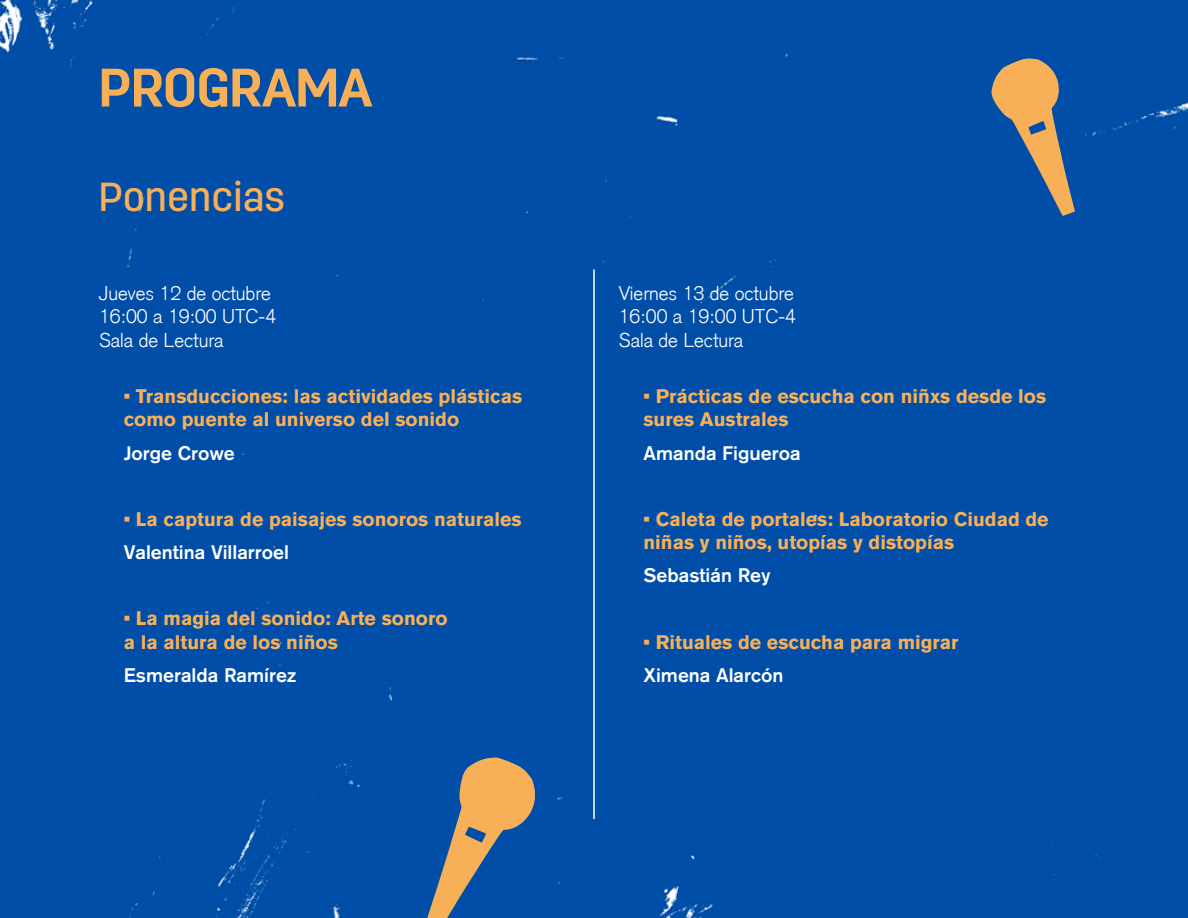
<style>
.page{position:relative;width:1188px;height:918px;background:#004ea7}
.page>*{position:absolute;margin:0;border:0;box-sizing:border-box;transform-origin:0 0}
.t1{font:700 54px "Antartida";color:#f8b058}
.t2{font:500 40.5px "Antartida";color:#f8b058}
.t3{font:700 19.5px/23.4px "Akzidenz Grotesk BQ";color:#f8b058}
.t4{font:300 19.5px/23.4px "Akzidenz Grotesk";color:#fff}
.t5{font:500 19.5px "Akzidenz Grotesk BQ";color:#fff}
</style>
<div class="page">
<svg style="left:425px;top:757px;width:110px;height:161px;background:#677686"></svg>
<svg style="left:991px;top:58px;width:84px;height:158px;background:#6b7884"></svg>
<hr style="left:593px;top:269px;width:2px;height:550px;background:#fff">
<h1 class="t1" style="left:99px;top:57px;width:275px">PROGRAMA</h1>
<h2 class="t2" style="left:99px;top:174px;width:188px">Ponencias</h2>
<p class="t4" style="left:99px;top:281px;width:179px">Jueves 12 de octubre<br>16:00 a 19:00 UTC-4<br>Sala de Lectura</p>
<p class="t3" style="left:124px;top:385px;width:400px">• Transducciones: las actividades plásticas como puente al universo del sonido</p>
<p class="t5" style="left:124px;top:441px;width:113px">Jorge Crowe</p>
<p class="t3" style="left:124px;top:507px;width:400px">• La captura de paisajes sonoros naturales</p>
<p class="t5" style="left:124px;top:540px;width:167px">Valentina Villarroel</p>
<p class="t3" style="left:124px;top:607px;width:325px">• La magia del sonido: Arte sonoro a la altura de los niños</p>
<p class="t5" style="left:124px;top:663px;width:174px">Esmeralda Ramírez</p>
<p class="t4" style="left:619px;top:281px;width:179px;text-align:justify">Viernes 13 de octubre 16:00 a 19:00 UTC-4<br>Sala de Lectura</p>
<p class="t3" style="left:643px;top:385px;width:404px">• Prácticas de escucha con niñxs desde los sures Australes</p>
<p class="t5" style="left:643px;top:441px;width:159px">Amanda Figueroa</p>
<p class="t3" style="left:643px;top:507px;width:407px">• Caleta de portales: Laboratorio Ciudad de niñas y niños, utopías y distopías</p>
<p class="t5" style="left:643px;top:564px;width:129px">Sebastián Rey</p>
<p class="t3" style="left:643px;top:630px;width:317px">• Rituales de escucha para migrar</p>
<p class="t5" style="left:643px;top:663px;width:141px">Ximena Alarcón</p>
</div>
